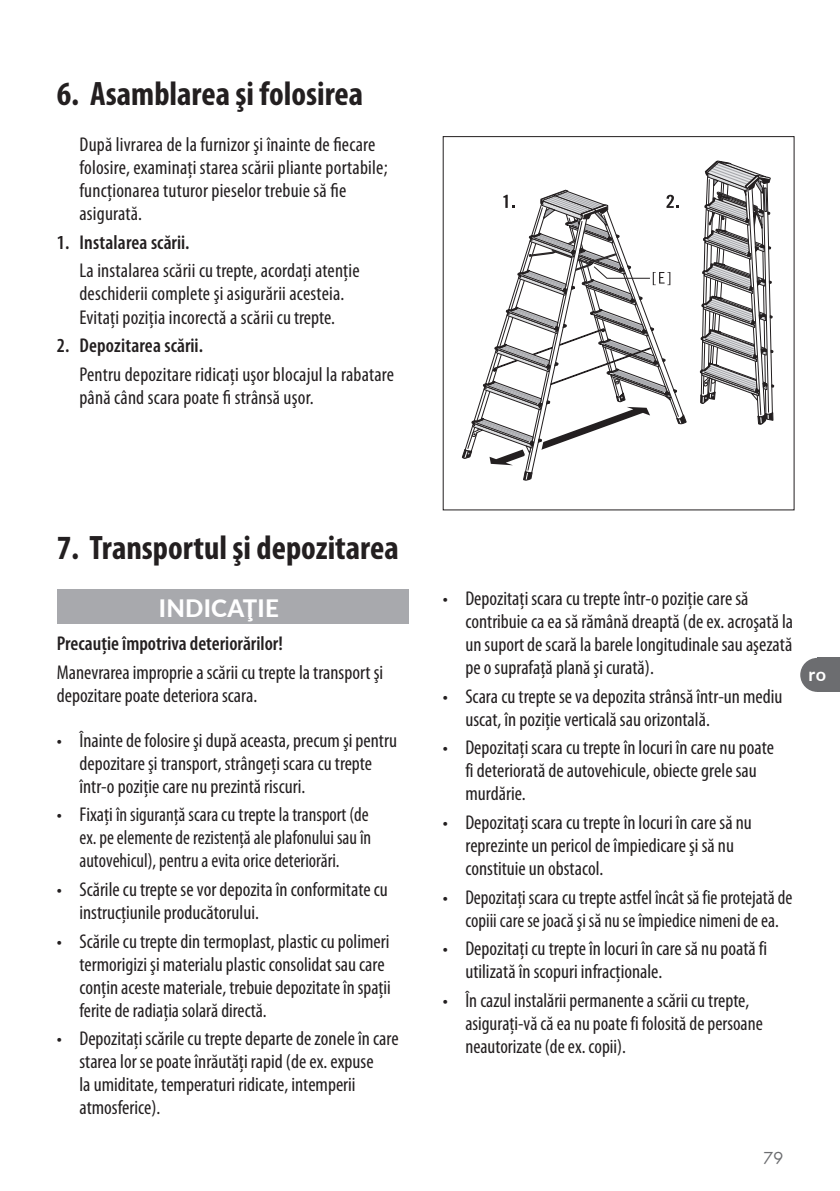
<style>
.page{position:relative;width:840px;height:1191px;background:#fff}
.page>*{position:absolute;margin:0;border:0;box-sizing:border-box;transform-origin:0 0}
.t1{font:700 condensed 34px "Myriad Pro";color:#231f20}
.t2{font:800 24px "Lato";letter-spacing:.01em;color:#fff}
.t3{font:condensed 20px/23px "Myriad Pro";color:#231f20}
.t4{font:600 condensed 20px "Myriad Pro";color:#231f20}
.t5{font:700 18px "Lato";color:#fff}
.t6{font:16px "Futura";color:#6c6d70}
</style>
<div class="page">
<div style="left:816px;top:658px;width:23px;height:34px;background:#6c6d70"></div>
<div style="left:799px;top:658px;width:34px;height:34px;background:#6c6d70;border-radius:50%"></div>
<div style="left:57px;top:590px;width:351px;height:34px;background:#a8a9ad"></div>
<svg style="left:461px;top:189px;width:225px;height:292px"></svg>
<svg style="left:699px;top:160px;width:75px;height:265px"></svg>
<h1 class="t1" style="left:57px;top:75px;width:308px">6. Asamblarea şi folosirea</h1>
<p class="t3" style="left:79px;top:133px;width:309px">După livrarea de la furnizor şi înainte de fiecare folosire, examinaţi starea scării pliante portabile; funcţionarea tuturor pieselor trebuie să fie asigurată.</p>
<p class="t4" style="left:57px;top:231px;width:134px">1. Instalarea scării.</p>
<p class="t3" style="left:79px;top:260px;width:281px">La instalarea scării cu trepte, acordaţi atenţie deschiderii complete şi asigurării acesteia.<br>Evitaţi poziţia incorectă a scării cu trepte.</p>
<p class="t4" style="left:57px;top:334px;width:148px">2. Depozitarea scării.</p>
<p class="t3" style="left:79px;top:363px;width:316px">Pentru depozitare ridicaţi uşor blocajul la rabatare până când scara poate fi strânsă uşor.</p>
<h1 class="t1" style="left:57px;top:528px;width:343px">7. Transportul şi depozitarea</h1>
<p class="t2" style="left:159px;top:590px;width:121px">INDICAŢIE</p>
<p class="t4" style="left:57px;top:632px;width:227px">Precauţie împotriva deteriorărilor!</p>
<p class="t3" style="left:57px;top:661px;width:328px">Manevrarea improprie a scării cu trepte la transport şi depozitare poate deteriora scara.</p>
<p class="t3" style="left:79px;top:729px;width:319px;text-indent:-23px">• Înainte de folosire şi după aceasta, precum şi pentru depozitare şi transport, strângeţi scara cu trepte într-o poziţie care nu prezintă riscuri.</p>
<p class="t3" style="left:79px;top:803px;width:293px;text-indent:-23px">• Fixaţi în siguranţă scara cu trepte la transport (de ex. pe elemente de rezistenţă ale plafonului sau în autovehicul), pentru a evita orice deteriorări.</p>
<p class="t3" style="left:79px;top:878px;width:310px;text-indent:-23px">• Scările cu trepte se vor depozita în conformitate cu instrucţiunile producătorului.</p>
<p class="t3" style="left:79px;top:930px;width:312px;text-indent:-23px">• Scările cu trepte din termoplast, plastic cu polimeri termorigizi şi materialu plastic consolidat sau care conţin aceste materiale, trebuie depozitate în spaţii ferite de radiaţia solară directă.</p>
<p class="t3" style="left:79px;top:1027px;width:320px;text-indent:-23px">• Depozitaţi scările cu trepte departe de zonele în care starea lor se poate înrăutăţi rapid (de ex. expuse<br>la umiditate, temperaturi ridicate, intemperii atmosferice).</p>
<p class="t3" style="left:465px;top:587px;width:329px;text-indent:-23px">• Depozitaţi scara cu trepte într-o poziţie care să contribuie ca ea să rămână dreaptă (de ex. acroşată la un suport de scară la barele longitudinale sau aşezată pe o suprafaţă plană şi curată).</p>
<p class="t3" style="left:465px;top:685px;width:318px;text-indent:-23px">• Scara cu trepte se va depozita strânsă într-un mediu uscat, în poziţie verticală sau orizontală.</p>
<p class="t3" style="left:465px;top:736px;width:310px;text-indent:-23px">• Depozitaţi scara cu trepte în locuri în care nu poate fi deteriorată de autovehicule, obiecte grele sau murdărie.</p>
<p class="t3" style="left:465px;top:811px;width:288px;text-indent:-23px">• Depozitaţi scara cu trepte în locuri în care să nu reprezinte un pericol de împiedicare şi să nu constituie un obstacol.</p>
<p class="t3" style="left:442px;top:886px;width:351px;text-align:center">• Depozitaţi scara cu trepte astfel încât să fie protejată de copiii care se joacă şi să nu se împiedice nimeni de ea.</p>
<p class="t3" style="left:465px;top:937px;width:303px;text-indent:-23px">• Depozitaţi cu trepte în locuri în care să nu poată fi utilizată în scopuri infracţionale.</p>
<p class="t3" style="left:465px;top:989px;width:299px;text-indent:-23px">• În cazul instalării permanente a scării cu trepte, asiguraţi-vă că ea nu poate fi folosită de persoane neautorizate (de ex. copii).</p>
<p class="t5" style="left:808px;top:661px;width:19px">ro</p>
<p class="t6" style="left:763px;top:1146px;width:21px">79</p>
</div>
